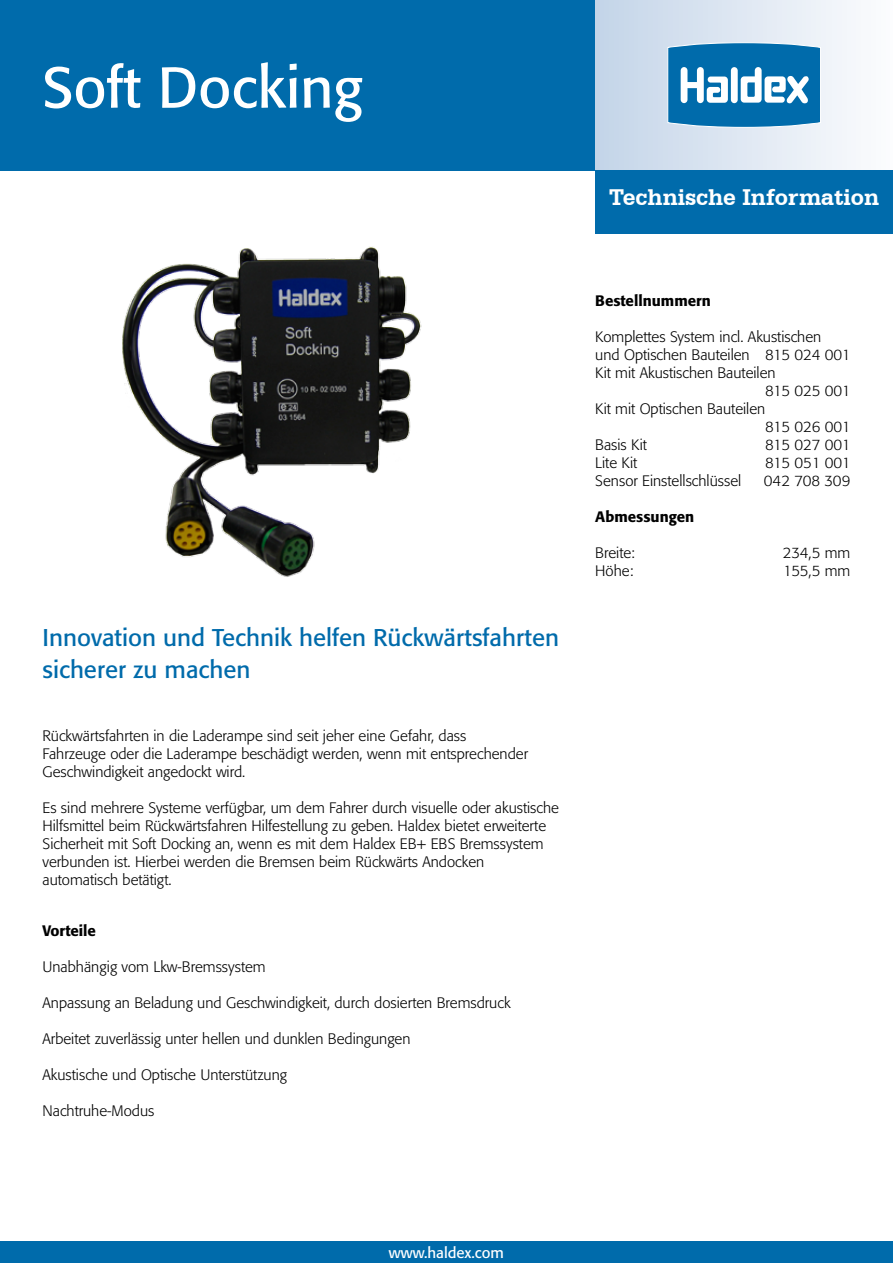
<style>
.page{position:relative;width:893px;height:1263px;background:#fff}
.page>*{position:absolute;margin:0;border:0;box-sizing:border-box;transform-origin:0 0}
.t1{font:57px "Formata";color:#fff}
.t2{font:24px/32.4px "Formata";color:#006bab}
.t3{font:700 24px "Serifa BT";color:#fff}
.t4{font:300 15px/18px "Formata";color:#000}
.t5{font:300 15px "Formata";letter-spacing:-.03em;color:#000}
.t6{font:500 15px "Formata";color:#000}
.t7{font:15px "Formata";color:#fff}
</style>
<div class="page">
<div style="left:0;top:0;width:595px;height:170px;background:#006bab"></div>
<div style="left:595px;top:0;width:298px;height:170px;background:linear-gradient(to right,#c3d4e8,#fcfcfe)"></div>
<div style="left:595px;top:170px;width:298px;height:64px;background:#006bab"></div>
<div style="left:0;top:1242px;width:893px;height:21px;background:#006bab"></div>
<svg style="left:668px;top:43px;width:153px;height:85px"></svg>
<img style="left:122px;top:247px;width:300px;height:330px">
<h1 class="t1" style="left:43px;top:53px;width:322px">Soft Docking</h1>
<h2 class="t2" style="left:43px;top:621px;width:518px">Innovation und Technik helfen Rückwärtsfahrten sicherer zu machen</h2>
<p class="t4" style="left:43px;top:727px;width:487px">Rückwärtsfahrten in die Laderampe sind seit jeher eine Gefahr, dass<br>Fahrzeuge oder die Laderampe beschädigt werden, wenn mit entsprechender<br>Geschwindigkeit angedockt wird.</p>
<p class="t4" style="left:43px;top:799px;width:518px">Es sind mehrere Systeme verfügbar, um dem Fahrer durch visuelle oder akustische Hilfsmittel beim Rückwärtsfahren Hilfestellung zu geben. Haldex bietet erweiterte Sicherheit mit Soft Docking an, wenn es mit dem Haldex EB+ EBS Bremssystem verbunden ist. Hierbei werden die Bremsen beim Rückwärts Andocken automatisch betätigt.</p>
<p class="t6" style="left:43px;top:921px;width:55px">Vorteile</p>
<p class="t4" style="left:43px;top:958px;width:225px">Unabhängig vom Lkw-Bremssystem</p>
<p class="t4" style="left:43px;top:994px;width:469px">Anpassung an Beladung und Geschwindigkeit, durch dosierten Bremsdruck</p>
<p class="t4" style="left:43px;top:1030px;width:369px">Arbeitet zuverlässig unter hellen und dunklen Bedingungen</p>
<p class="t4" style="left:43px;top:1066px;width:246px">Akustische und Optische Unterstützung</p>
<p class="t4" style="left:43px;top:1102px;width:113px">Nachtruhe-Modus</p>
<h2 class="t3" style="left:609px;top:182px;width:272px">Technische Information</h2>
<p class="t6" style="left:595px;top:291px;width:117px">Bestellnummern</p>
<p class="t4" style="left:595px;top:327px;width:228px">Komplettes System incl. Akustischen</p>
<p class="t4" style="left:595px;top:345px;width:257px">und Optischen Bauteilen 815 024 001</p>
<p class="t4" style="left:595px;top:363px;width:182px">Kit mit Akustischen Bauteilen</p>
<p class="t5" style="left:765px;top:382px;width:87px">815 025 001</p>
<p class="t4" style="left:595px;top:399px;width:172px">Kit mit Optischen Bauteilen</p>
<p class="t5" style="left:765px;top:418px;width:87px">815 026 001</p>
<p class="t4" style="left:595px;top:435px;width:53px">Basis Kit</p>
<p class="t5" style="left:765px;top:436px;width:87px">815 027 001</p>
<p class="t4" style="left:595px;top:453px;width:43px">Lite Kit</p>
<p class="t5" style="left:765px;top:454px;width:87px">815 051 001</p>
<p class="t4" style="left:595px;top:471px;width:147px">Sensor Einstellschlüssel</p>
<p class="t4" style="left:764px;top:471px;width:88px">042 708 309</p>
<p class="t6" style="left:595px;top:507px;width:101px">Abmessungen</p>
<p class="t4" style="left:595px;top:543px;width:41px">Breite:</p>
<p class="t4" style="left:783px;top:543px;width:69px">234,5 mm</p>
<p class="t4" style="left:595px;top:561px;width:40px">Höhe:</p>
<p class="t4" style="left:783px;top:561px;width:69px">155,5 mm</p>
<p class="t7" style="left:389px;top:1244px;width:117px">www.haldex.com</p>
</div>
